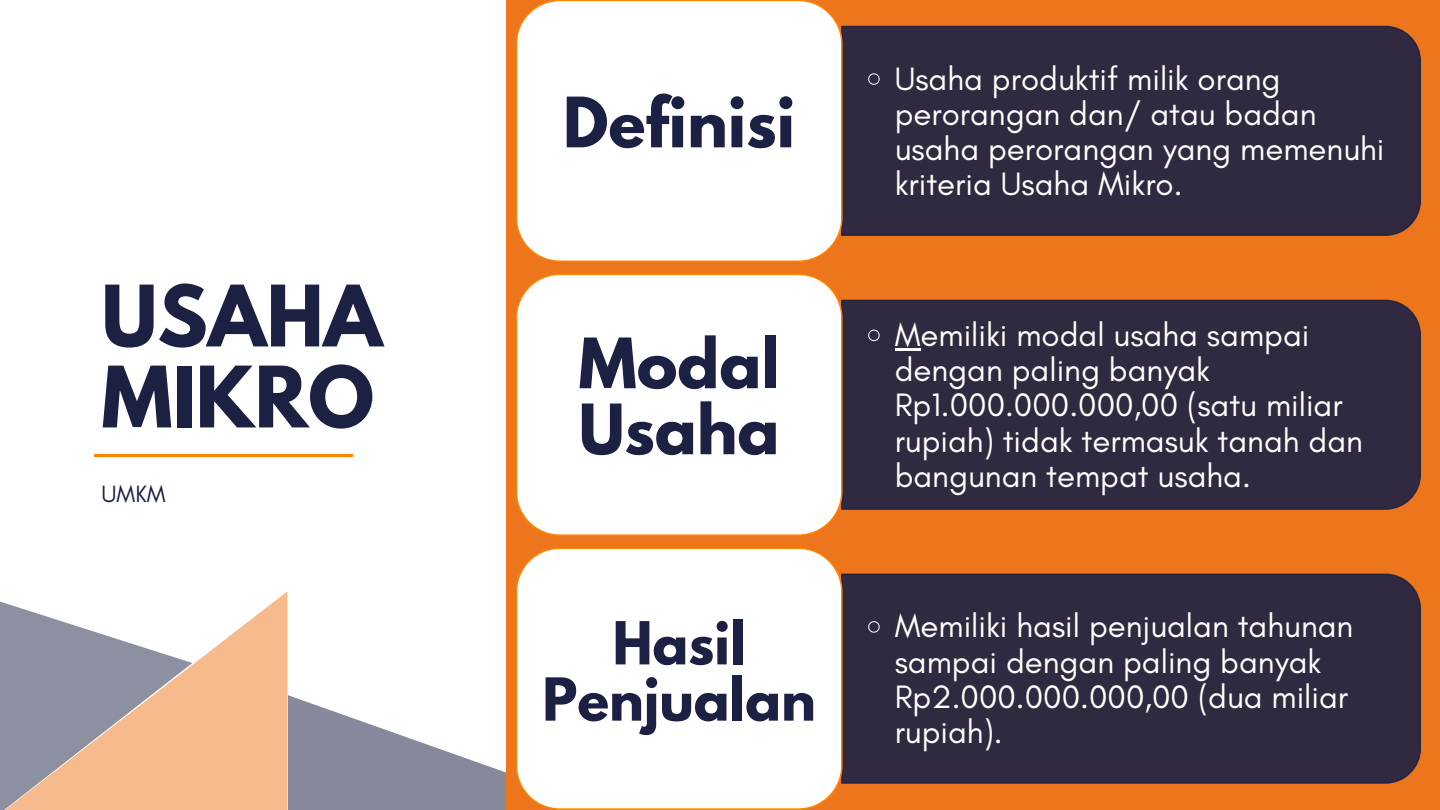
<style>
.page{position:relative;width:1440px;height:810px;background:#fff}
.page>*{position:absolute;margin:0;border:0;box-sizing:border-box;transform-origin:0 0}
.t1{font:700 75px/81px "League Spartan";color:#1c2143}
.t2{font:700 61.5px/66px "League Spartan";color:#1c2143}
.t3{font:700 52.5px/56.2px "League Spartan";color:#1c2143;text-align:center}
.t4{font:33px/35.2px "Glacial Indifference";color:#fff}
.t5{font:24px "Glacial Indifference";color:#1c2143}
</style>
<div class="page">
<svg style="left:288px;top:695px;width:218px;height:115px;fill:#86899b"></svg>
<svg style="left:192px;top:591px;width:95px;height:219px;fill:#f6ba8d"></svg>
<svg style="left:0;top:601px;width:192px;height:209px;background:#c1afa8"></svg>
<hr style="left:94px;top:454px;width:259px;height:3px;background:#ff8400">
<div style="left:506px;top:1px;width:934px;height:809px;background:#ed751c"></div>
<div style="left:841px;top:26px;width:580px;height:210px;background:#31293f"></div>
<svg style="left:868px;top:73px;width:12px;height:12px"></svg>
<div style="left:516px;top:0;width:327px;height:262px;background:#fff"></div>
<div style="left:841px;top:300px;width:580px;height:210px;background:#31293f"></div>
<svg style="left:868px;top:329px;width:12px;height:12px"></svg>
<hr style="left:895px;top:348px;width:26px;height:3px;background:#fff">
<div style="left:516px;top:274px;width:327px;height:262px;background:#fff"></div>
<div style="left:841px;top:574px;width:580px;height:210px;background:#31293f"></div>
<svg style="left:868px;top:621px;width:12px;height:12px"></svg>
<div style="left:516px;top:547px;width:327px;height:263px;background:#fff"></div>
<h2 class="t1" style="left:102px;top:285px;width:282px">USAHA<br>MIKRO</h2>
<p class="t5" style="left:102px;top:479px;width:66px">UMKM</p>
<p class="t2" style="left:563px;top:97px;width:234px">Definisi</p>
<p class="t2" style="left:579px;top:338px;width:203px">Modal<br>Usaha</p>
<p class="t3" style="left:542px;top:622px;width:275px">Hasil<br>Penjualan</p>
<h2 class="t4" style="left:895px;top:60px;width:491px">Usaha produktif milik orang perorangan dan/ atau badan usaha perorangan yang memenuhi kriteria Usaha Mikro.</h2>
<h3 class="t4" style="left:895px;top:317px;width:470px">Memiliki modal usaha sampai dengan paling banyak<br>Rp1.000.000.000,00 (satu miliar rupiah) tidak termasuk tanah dan bangunan tempat usaha.</h3>
<h1 class="t4" style="left:895px;top:608px;width:460px">Memiliki hasil penjualan tahunan sampai dengan paling banyak<br>Rp2.000.000.000,00 (dua miliar rupiah).</h1>
</div>
